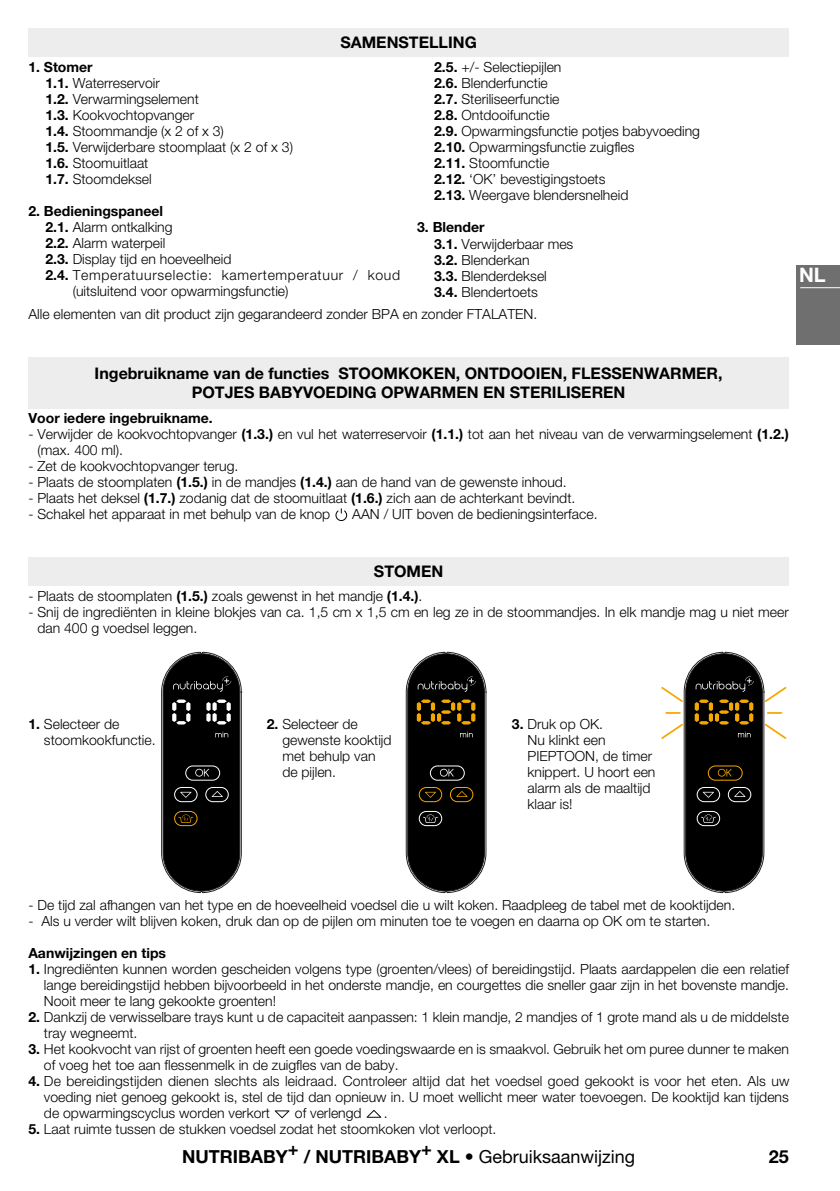
<style>
.page{position:relative;width:840px;height:1191px;background:#fff}
.page>*{position:absolute;margin:0;border:0;box-sizing:border-box;transform-origin:0 0}
.t1{font:700 20px "Helvetica Neue LT Pro";color:#fff}
.t2{font:700 18px "Helvetica Neue LT Pro";color:#000}
.t3{font:700 16px/19.2px "Helvetica Neue LT Pro";color:#000;text-align:center}
.t4{font:300 14px/16px "Helvetica Neue LT Pro";color:#000}
.t5{font:700 14px "Helvetica Neue LT Pro";color:#000}
.t6{font:300 14px "Helvetica Neue LT Pro";letter-spacing:.05em;color:#000}
.s1{font-weight:700}
.s2{font-weight:400}
</style>
<div class="page">
<div style="left:28px;top:28px;width:760px;height:29px;background:#ededed"></div>
<svg style="left:274px;top:1110px;width:15px;height:8px"></svg>
<svg style="left:366px;top:1110px;width:15px;height:7px"></svg>
<svg style="left:161px;top:652px;width:81px;height:241px;background:#242423"></svg>
<svg style="left:406px;top:652px;width:80px;height:241px;background:#22201a"></svg>
<svg style="left:661px;top:652px;width:125px;height:241px"></svg>
<div style="left:28px;top:557px;width:760px;height:28px;background:#ededed"></div>
<div style="left:795px;top:265px;width:44px;height:79px;background:#706f6f"></div>
<hr style="left:799px;top:287px;width:40px;height:1px;background:#fff">
<svg style="left:335px;top:508px;width:12px;height:13px"></svg>
<div style="left:28px;top:357px;width:760px;height:51px;background:#ededed"></div>
<p class="t3" style="left:340px;top:32px;width:138px">SAMENSTELLING</p>
<p class="t4" style="left:45px;top:59px;width:249px;text-indent:-17px"><span class="s1">1. Stomer<br>1.1.</span> Waterreservoir<br><span class="s1">1.2.</span> Verwarmingselement<br><span class="s1">1.3.</span> Kookvochtopvanger<br><span class="s1">1.4.</span> Stoommandje (x 2 of x 3)<br><span class="s1">1.5.</span> Verwijderbare stoomplaat (x 2 of x 3)<br><span class="s1">1.6.</span> Stoomuitlaat<br><span class="s1">1.7.</span> Stoomdeksel</p>
<p class="t5" style="left:28px;top:203px;width:136px">2. Bedieningspaneel</p>
<p class="t4" style="left:45px;top:219px;width:129px"><span class="s1">2.1.</span> Alarm ontkalking</p>
<p class="t4" style="left:45px;top:235px;width:121px"><span class="s1">2.2.</span> Alarm waterpeil</p>
<p class="t4" style="left:45px;top:251px;width:187px"><span class="s1">2.3.</span> Display tijd en hoeveelheid</p>
<p class="t6" style="left:45px;top:267px;width:356px"><span class="s1">2.4.</span> Temperatuurselectie: kamertemperatuur / koud</p>
<p class="t4" style="left:73px;top:283px;width:217px">(uitsluitend voor opwarmingsfunctie)</p>
<p class="t4" style="left:434px;top:59px;width:267px"><span class="s1">2.5.</span> +/- Selectiepijlen<br><span class="s1">2.6.</span> Blenderfunctie<br><span class="s1">2.7.</span> Steriliseerfunctie<br><span class="s1">2.8.</span> Ontdooifunctie<br><span class="s1">2.9.</span> Opwarmingsfunctie potjes babyvoeding<br><span class="s1">2.10.</span> Opwarmingsfunctie zuigfles<br><span class="s1">2.11.</span> Stoomfunctie<br><span class="s1">2.12.</span> ‘OK’ bevestigingstoets<br><span class="s1">2.13.</span> Weergave blendersnelheid</p>
<p class="t4" style="left:434px;top:219px;width:141px;text-indent:-17px"><span class="s1">3. Blender<br>3.1.</span> Verwijderbaar mes<br><span class="s1">3.2.</span> Blenderkan<br><span class="s1">3.3.</span> Blenderdeksel<br><span class="s1">3.4.</span> Blendertoets</p>
<p class="t4" style="left:28px;top:306px;width:510px">Alle elementen van dit product zijn gegarandeerd zonder BPA en zonder FTALATEN.</p>
<h1 class="t1" style="left:798px;top:262px;width:28px">NL</h1>
<p class="t3" style="left:95px;top:363px;width:629px">Ingebruikname van de functies STOOMKOKEN, ONTDOOIEN, FLESSENWARMER,<br>POTJES BABYVOEDING OPWARMEN EN STERILISEREN</p>
<p class="t5" style="left:28px;top:409px;width:186px">Voor iedere ingebruikname.</p>
<p class="t4" style="left:37px;top:425px;width:752px;text-indent:-9px">- Verwijder de kookvochtopvanger <span class="s1">(1.3.)</span> en vul het waterreservoir <span class="s1">(1.1.)</span> tot aan het niveau van de verwarmingselement <span class="s1">(1.2.) </span>(max. 400 ml).</p>
<p class="t4" style="left:28px;top:457px;width:211px">- Zet de kookvochtopvanger terug.</p>
<p class="t4" style="left:28px;top:473px;width:539px">- Plaats de stoomplaten <span class="s1">(1.5.)</span> in de mandjes <span class="s1">(1.4.)</span> aan de hand van de gewenste inhoud.</p>
<p class="t4" style="left:28px;top:489px;width:548px">- Plaats het deksel <span class="s1">(1.7.)</span> zodanig dat de stoomuitlaat <span class="s1">(1.6.)</span> zich aan de achterkant bevindt.</p>
<p class="t4" style="left:28px;top:505px;width:303px">- Schakel het apparaat in met behulp van de knop</p>
<p class="t4" style="left:352px;top:505px;width:247px">AAN / UIT boven de bedieningsinterface.</p>
<p class="t3" style="left:374px;top:561px;width:71px">STOMEN</p>
<p class="t4" style="left:28px;top:587px;width:395px">- Plaats de stoomplaten <span class="s1">(1.5.)</span> zoals gewenst in het mandje <span class="s1">(1.4.)</span>.</p>
<p class="t4" style="left:37px;top:603px;width:752px;text-indent:-9px">- Snij de ingrediënten in kleine blokjes van ca. 1,5 cm x 1,5 cm en leg ze in de stoommandjes. In elk mandje mag u niet meer dan 400 g voedsel leggen.</p>
<p class="t4" style="left:44px;top:715px;width:113px;text-indent:-16px"><span class="s1">1.</span> Selecteer de stoomkookfunctie.</p>
<p class="t4" style="left:282px;top:715px;width:111px;text-indent:-16px"><span class="s1">2.</span> Selecteer de gewenste kooktijd met behulp van de pijlen.</p>
<p class="t4" style="left:527px;top:715px;width:129px;text-indent:-16px"><span class="s1">3.</span> Druk op OK.<br>Nu klinkt een<br>PIEPTOON, de timer knippert. U hoort een alarm als de maaltijd klaar is!</p>
<p class="t4" style="left:28px;top:896px;width:708px">- De tijd zal afhangen van het type en de hoeveelheid voedsel die u wilt koken. Raadpleeg de tabel met de kooktijden.</p>
<p class="t4" style="left:28px;top:912px;width:683px">- Als u verder wilt blijven koken, druk dan op de pijlen om minuten toe te voegen en daarna op OK om te starten.</p>
<p class="t5" style="left:28px;top:944px;width:139px">Aanwijzingen en tips</p>
<p class="t4" style="left:44px;top:961px;width:746px;text-align:justify;text-indent:-16px"><span class="s1">1.</span> Ingrediënten kunnen worden gescheiden volgens type (groenten/vlees) of bereidingstijd. Plaats aardappelen die een relatief lange bereidingstijd hebben bijvoorbeeld in het onderste mandje, en courgettes die sneller gaar zijn in het bovenste mandje.<br>Nooit meer te lang gekookte groenten!</p>
<p class="t4" style="left:44px;top:1009px;width:746px;text-indent:-16px"><span class="s1">2.</span> Dankzij de verwisselbare trays kunt u de capaciteit aanpassen: 1 klein mandje, 2 mandjes of 1 grote mand als u de middelste tray wegneemt.</p>
<p class="t4" style="left:44px;top:1041px;width:746px;text-indent:-16px"><span class="s1">3.</span> Het kookvocht van rijst of groenten heeft een goede voedingswaarde en is smaakvol. Gebruik het om puree dunner te maken of voeg het toe aan flessenmelk in de zuigfles van de baby.</p>
<p class="t4" style="left:44px;top:1073px;width:746px;text-align:justify;text-indent:-16px"><span class="s1">4.</span> De bereidingstijden dienen slechts als leidraad. Controleer altijd dat het voedsel goed gekookt is voor het eten. Als uw voeding niet genoeg gekookt is, stel de tijd dan opnieuw in. U moet wellicht meer water toevoegen. De kooktijd kan tijdens de opwarmingscyclus worden verkort</p>
<p class="t4" style="left:295px;top:1104px;width:68px">of verlengd</p>
<p class="t4" style="left:384px;top:1104px;width:5px">.</p>
<p class="t4" style="left:28px;top:1120px;width:469px"><span class="s1">5.</span> Laat ruimte tussen de stukken voedsel zodat het stoomkoken vlot verloopt.</p>
<p class="t2" style="left:182px;top:1145px;width:454px">NUTRIBABY+ / NUTRIBABY+ XL • <span class="s2">Gebruiksaanwijzing</span></p>
<p class="t2" style="left:768px;top:1145px;width:22px">25</p>
</div>
